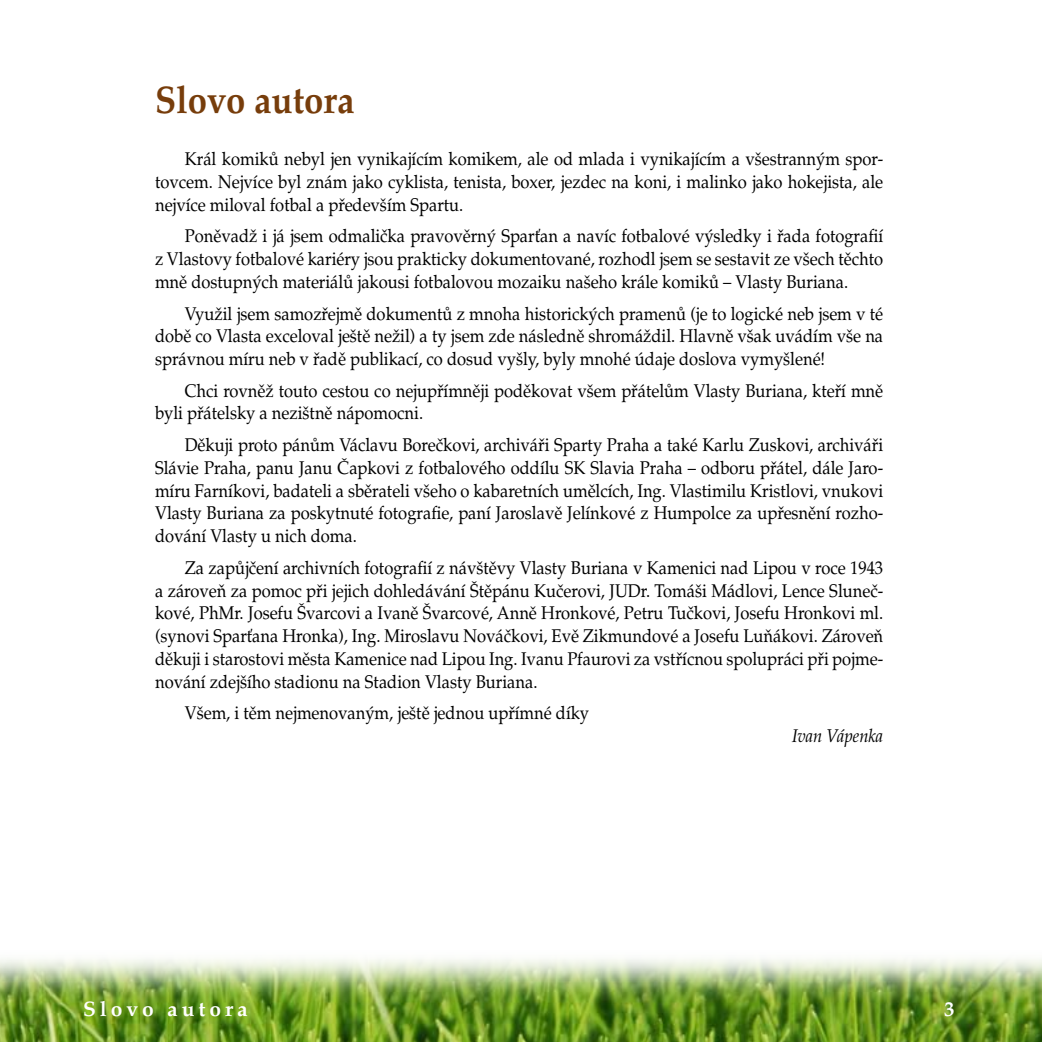
<style>
.page{position:relative;width:1042px;height:1042px;background:#fff}
.page>*{position:absolute;margin:0;border:0;box-sizing:border-box;transform-origin:0 0}
.t1{font:700 38.5px "Palatino CE";color:#773d0b;scale:.9 1}
.t2{font:700 21px "Palatino CE";letter-spacing:.19em;color:#fff}
.t3{font:18.38px/22.8px "Palatino CE";color:#000;text-align:justify;scale:.9 1}
.t4{font:italic 18.38px "Palatino CE";color:#000;scale:.9 1}
</style>
<div class="page">
<img style="left:0;top:959px;width:1042px;height:83px">
<h1 class="t1" style="left:155px;top:77px;width:223px">Slovo autora</h1>
<p class="t3" style="left:155px;top:148px;width:810px;text-indent:30px">Král komiků nebyl jen vynikajícím komikem, ale od mlada i vynikajícím a všestranným spor&shy;tovcem. Nejvíce byl znám jako cyklista, tenista, boxer, jezdec na koni, i malinko jako hokejista, ale nejvíce miloval fotbal a především Spartu.</p>
<p class="t3" style="left:155px;top:225px;width:810px;text-indent:30px">Poněvadž i já jsem odmalička pravověrný Sparťan a navíc fotbalové výsledky i řada fotografií z Vlastovy fotbalové kariéry jsou prakticky dokumentované, rozhodl jsem se sestavit ze všech těchto mně dostupných materiálů jakousi fotbalovou mozaiku našeho krále komiků – Vlasty Buriana.</p>
<p class="t3" style="left:155px;top:302px;width:810px;text-indent:30px">Využil jsem samozřejmě dokumentů z mnoha historických pramenů (je to logické neb jsem v té době co Vlasta exceloval ještě nežil) a ty jsem zde následně shromáždil. Hlavně však uvádím vše na správnou míru neb v řadě publikací, co dosud vyšly, byly mnohé údaje doslova vymyšlené!</p>
<p class="t3" style="left:155px;top:379px;width:810px;text-indent:30px">Chci rovněž touto cestou co nejupřímněji poděkovat všem přátelům Vlasty Buriana, kteří mně byli přátelsky a nezištně nápomocni.</p>
<p class="t3" style="left:155px;top:434px;width:810px;text-indent:30px">Děkuji proto pánům Václavu Borečkovi, archiváři Sparty Praha a také Karlu Zuskovi, archiváři Slávie Praha, panu Janu Čapkovi z fotbalového oddílu SK Slavia Praha – odboru přátel, dále Jaro&shy;míru Farníkovi, badateli a sběrateli všeho o kabaretních umělcích, Ing. Vlastimilu Kristlovi, vnukovi Vlasty Buriana za poskytnuté fotografie, paní Jaroslavě Jelínkové z Humpolce za upřesnění rozho&shy;dování Vlasty u nich doma.</p>
<p class="t3" style="left:155px;top:557px;width:810px;text-indent:30px">Za zapůjčení archivních fotografií z návštěvy Vlasty Buriana v Kamenici nad Lipou v roce 1943 a zároveň za pomoc při jejich dohledávání Štěpánu Kučerovi, JUDr. Tomáši Mádlovi, Lence Sluneč&shy;kové, PhMr. Josefu Švarcovi a Ivaně Švarcové, Anně Hronkové, Petru Tučkovi, Josefu Hronkovi ml. (synovi Sparťana Hronka), Ing. Miroslavu Nováčkovi, Evě Zikmundové a Josefu Luňákovi. Zároveň děkuji i starostovi města Kamenice nad Lipou Ing. Ivanu Pfaurovi za vstřícnou spolupráci při pojme&shy;nování zdejšího stadionu na Stadion Vlasty Buriana.</p>
<p class="t3" style="left:185px;top:702px;width:451px">Všem, i těm nejmenovaným, ještě jednou upřímné díky</p>
<p class="t4" style="left:792px;top:725px;width:103px">Ivan Vápenka</p>
<p class="t2" style="left:83px;top:997px;width:166px">Slovo autora</p>
<p class="t2" style="left:944px;top:997px;width:12px">3</p>
</div>
